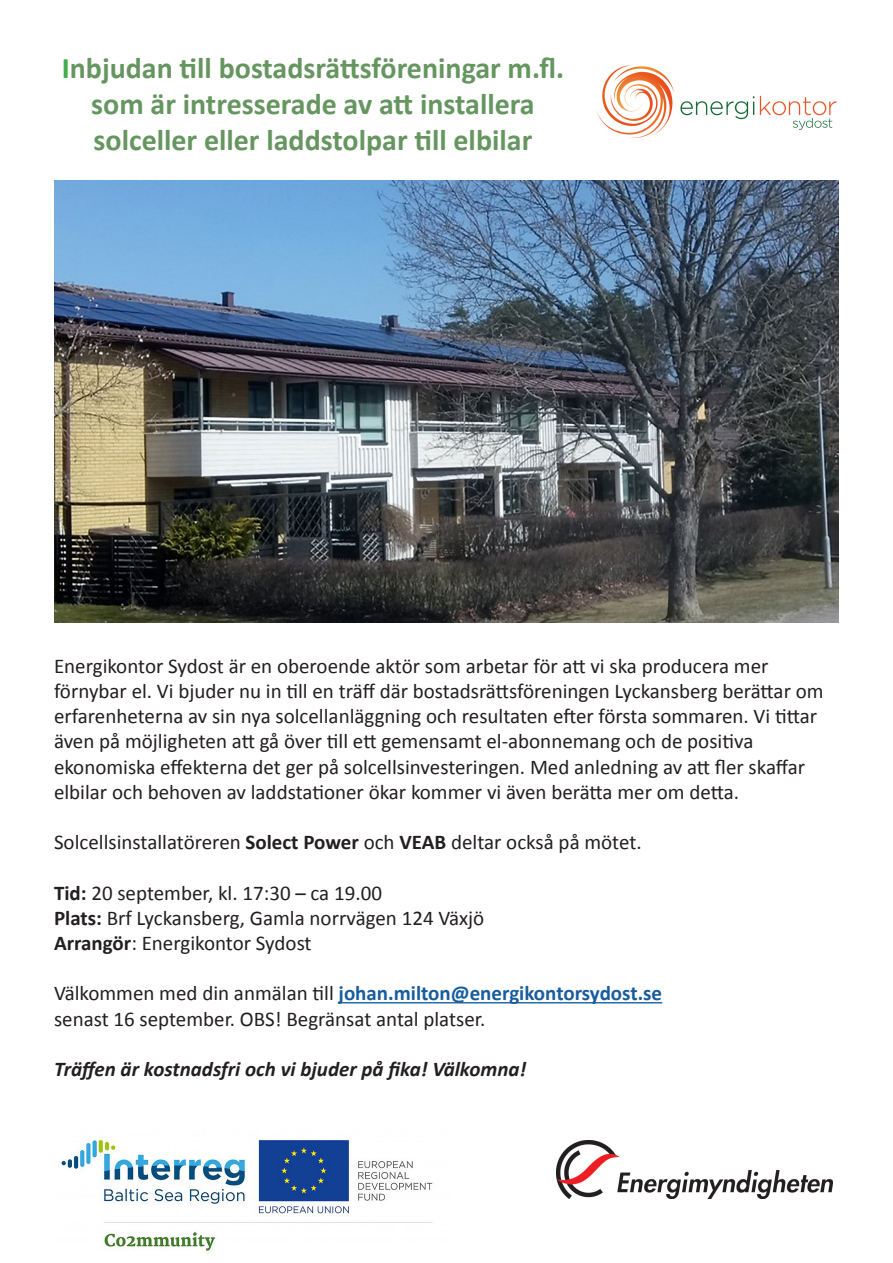
<style>
.page{position:relative;width:893px;height:1263px;background:#fff}
.page>*{position:absolute;margin:0;border:0;box-sizing:border-box;transform-origin:0 0}
.t1{font:700 30px/36px "Calibri";color:#669660;text-align:center}
.t2{font:21px/25.2px "Calibri";color:#231f20}
.t3{font:italic 700 21px "Calibri";color:#231f20}
.s1{color:#40ae49}
.s2{font-weight:700}
.s3{font-weight:700;color:#175d9e}
</style>
<div class="page">
<img style="left:597px;top:65px;width:240px;height:73px">
<img style="left:54px;top:181px;width:785px;height:441px">
<hr style="left:339px;top:1002px;width:323px;height:1px;background:#175d9e">
<img style="left:556px;top:1141px;width:277px;height:57px">
<img style="left:61px;top:1140px;width:372px;height:112px">
<p class="t1" style="left:62px;top:50px;width:504px"><span class="s1">I</span>nbjudan till bostadsrättsföreningar m.fl. som är intresserade av att installera solceller eller laddstolpar till elbilar</p>
<p class="t2" style="left:54px;top:653px;width:716px">Energikontor Sydost är en oberoende aktör som arbetar för att vi ska producera mer</p>
<p class="t2" style="left:54px;top:678px;width:771px">förnybar el. Vi bjuder nu in till en träff där bostadsrättsföreningen Lyckansberg berättar om erfarenheterna av sin nya solcellanläggning och resultaten efter första sommaren. Vi tittar även på möjligheten att gå över till ett gemensamt el-abonnemang och de positiva</p>
<p class="t2" style="left:54px;top:754px;width:753px">ekonomiska effekterna det ger på solcellsinvesteringen. Med anledning av att fler skaffar elbilar och behoven av laddstationer ökar kommer vi även berätta mer om detta.</p>
<p class="t2" style="left:54px;top:830px;width:589px">Solcellsinstallatöreren <span class="s2">Solect Power</span> och <span class="s2">VEAB</span> deltar också på mötet.</p>
<p class="t2" style="left:54px;top:880px;width:329px"><span class="s2">Tid:</span> 20 september, kl. 17:30 – ca 19.00</p>
<p class="t2" style="left:54px;top:905px;width:432px"><span class="s2">Plats:</span> Brf Lyckansberg, Gamla norrvägen 124 Växjö</p>
<p class="t2" style="left:54px;top:930px;width:259px"><span class="s2">Arrangör</span>: Energikontor Sydost</p>
<p class="t2" style="left:54px;top:981px;width:610px">Välkommen med din anmälan till <span class="s3">johan.milton@energikontorsydost.se </span>senast 16 september. OBS! Begränsat antal platser.</p>
<p class="t3" style="left:54px;top:1056px;width:474px">Träffen är kostnadsfri och vi bjuder på fika! Välkomna!</p>
</div>
